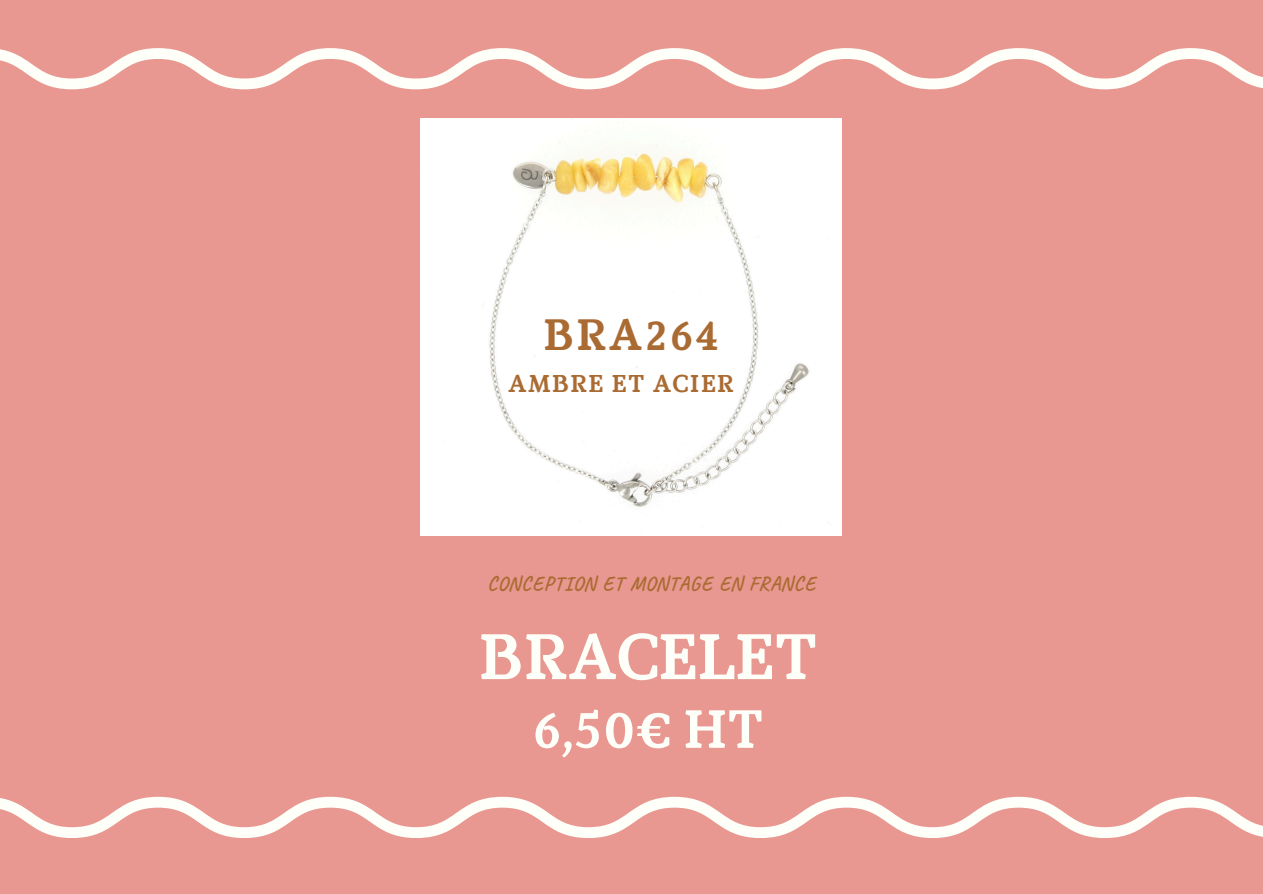
<style>
.page{position:relative;width:1263px;height:894px;background:#fff}
.page>*{position:absolute;margin:0;border:0;box-sizing:border-box;transform-origin:0 0}
.t1{font:700 64.05px "Marta";color:#fffff9}
.t2{font:700 53.55px "Marta";color:#fffff9}
.t3{font:700 43.8px "Marta";letter-spacing:.05em;color:#aa6b33}
.t4{font:700 24.3px "Marta";letter-spacing:.05em;color:#aa6b33}
.t5{font:700 19.8px "Caveat";letter-spacing:.05em;color:#aa6b33}
</style>
<div class="page">
<div style="left:0;top:0;width:1263px;height:893px;background:#e89890"></div>
<svg style="left:0;top:48px;width:1263px;height:41px"></svg>
<svg style="left:0;top:796px;width:1263px;height:41px"></svg>
<img style="left:421px;top:118px;width:421px;height:417px">
<p class="t3" style="left:543px;top:317px;width:178px">BRA264</p>
<p class="t4" style="left:508px;top:373px;width:227px">AMBRE ET ACIER</p>
<p class="t5" style="left:487px;top:570px;width:330px">CONCEPTION ET MONTAGE EN FRANCE</p>
<h2 class="t1" style="left:479px;top:631px;width:340px">BRACELET</h2>
<h2 class="t2" style="left:533px;top:707px;width:232px">6,50€ HT</h2>
</div>
